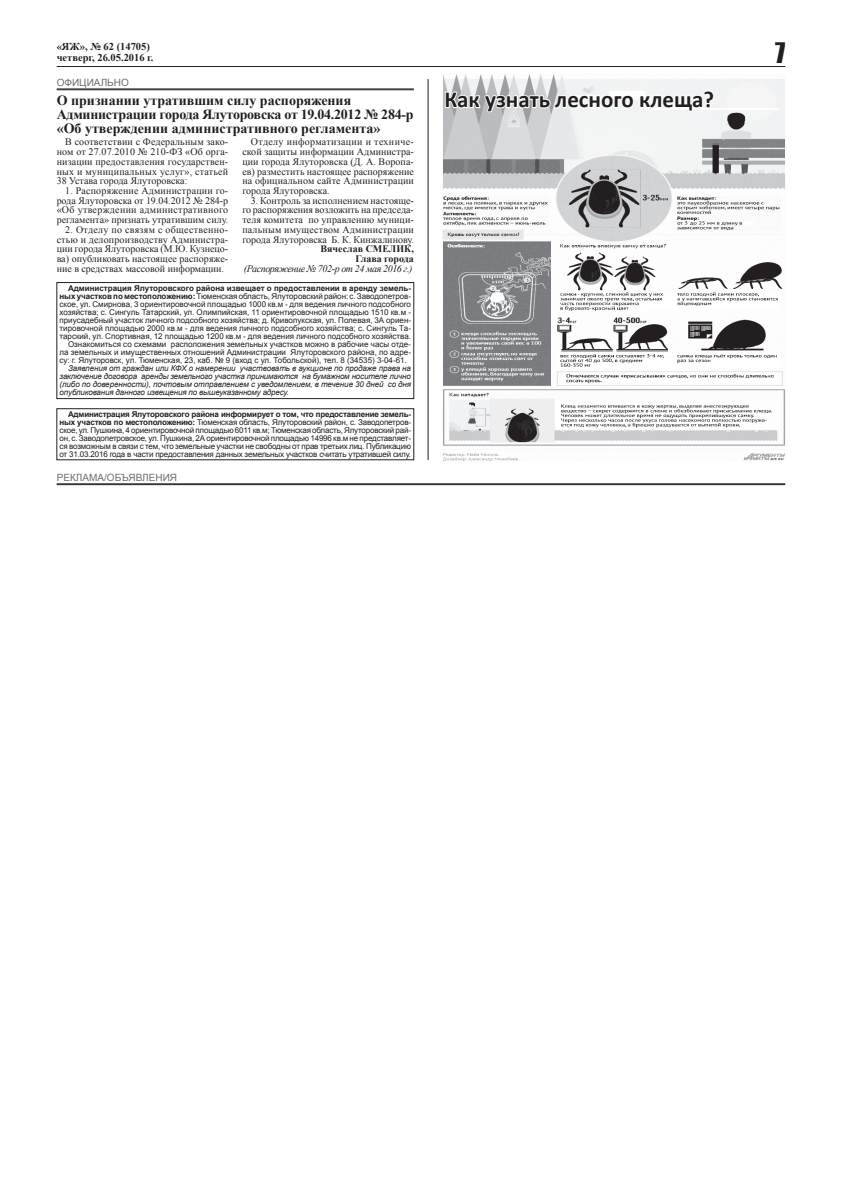
<style>
.page{position:relative;width:842px;height:1191px;background:#fff}
.page>*{position:absolute;margin:0;border:0;box-sizing:border-box;transform-origin:0 0}
.t1{font:26px "Impact";color:#231f20}
.t2{font:700 23px "Calibri";color:#231f20}
.t3{font:700 14px/14px "Times New Roman";color:#231f20}
.t4{font:700 10.5px/11px "Times New Roman";color:#231f20}
.t5{font:10px/9.7px "Times New Roman";color:#231f20;text-align:justify}
.t6{font:10px "Arial";color:#6c6d70}
.t7{font:8px/8px "Arial";color:#231f20;text-align:justify}
.t8{font:italic 8px "Arial";letter-spacing:-.02em;color:#231f20}
.t9{font:700 8px "Arial";color:#231f20}
.s1{font-weight:700}
.s2{font-style:italic}
</style>
<div class="page">
<img style="left:442px;top:74px;width:343px;height:387px">
<hr style="left:57px;top:66px;width:728px;height:1px;background:#231f20">
<hr style="left:57px;top:89px;width:357px;height:1px;background:#231f20">
<hr style="left:57px;top:90px;width:357px;height:1px;background:#231f20">
<hr style="left:57px;top:483px;width:728px;height:1px;background:#231f20">
<hr style="left:57px;top:484px;width:728px;height:1px;background:#231f20">
<div style="left:57px;top:408px;width:357px;height:52px;border:1px solid #231f20"></div>
<div style="left:57px;top:282px;width:357px;height:117px;border:1px solid #231f20"></div>
<hr style="left:428px;top:79px;width:1px;height:381px;background:#231f20">
<svg style="left:444px;top:81px;width:272px;height:127px"></svg>
<p class="t4" style="left:57px;top:40px;width:98px">«ЯЖ», № 62 (14705) четверг, 26.05.2016 г.</p>
<p class="t1" style="left:775px;top:33px;width:12px">7</p>
<p class="t6" style="left:57px;top:76px;width:74px">официально</p>
<p class="t3" style="left:57px;top:93px;width:358px">О признании утратившим силу распоряжения<br>Администрации города Ялуторовска от 19.04.2012 № 284-р «Об утверждении административного регламента»</p>
<p class="t5" style="left:242px;top:137px;width:173px;text-indent:8px">Отделу информатизации и техниче&shy;ской защиты информации Администра&shy;ции города Ялуторовска (Д. А. Воропа&shy;ев) разместить настоящее распоряжение на официальном сайте Администрации города Ялуторовска.</p>
<p class="t5" style="left:242px;top:195px;width:173px;text-align:right">3. Контроль за исполнением настояще&shy;го распоряжения возложить на председа&shy;теля комитета по управлению муници&shy;пальным имуществом Администрации города Ялуторовска Б. К. Кинжалинову.<br><span class="s1">Вячеслав Смелик,<br>Глава города<br></span><span class="s2">(Распоряжение № 702-р от 24 мая 2016 г.)</span></p>
<p class="t5" style="left:57px;top:137px;width:173px;text-indent:9px">В соответствии с Федеральным зако&shy;ном от 27.07.2010 № 210-ФЗ «Об орга&shy;низации предоставления государствен&shy;ных и муниципальных услуг», статьей 38 Устава города Ялуторовска:</p>
<p class="t5" style="left:57px;top:186px;width:173px;text-indent:9px">1. Распоряжение Администрации го&shy;рода Ялуторовска от 19.04.2012 № 284-р «Об утверждении административного регламента» признать утратившим силу.</p>
<p class="t5" style="left:57px;top:224px;width:173px;text-indent:9px">2. Отделу по связям с общественно&shy;стью и делопроизводству Администра&shy;ции города Ялуторовска (М.Ю. Кузнецо&shy;ва) опубликовать настоящее распоряже&shy;ние в средствах массовой информации.</p>
<p class="t9" style="left:68px;top:283px;width:345px">Администрация Ялуторовского района извещает о предоставлении в аренду земель-</p>
<p class="t7" style="left:60px;top:293px;width:353px"><span class="s1">ных участков по местоположению:</span> Тюменская область, Ялуторовский район: с. Заводопетров-</p>
<p class="t7" style="left:60px;top:301px;width:353px">ское, ул. Смирнова, 3 ориентировочной площадью 1000 кв.м - для ведения личного подсобного</p>
<p class="t7" style="left:60px;top:309px;width:353px">хозяйства; с. Сингуль Татарский, ул. Олимпийская, 11 ориентировочной площадью 1510 кв.м -</p>
<p class="t7" style="left:60px;top:317px;width:353px">приусадебный участок личного подсобного хозяйства; д. Криволукская, ул. Полевая, 3А ориен-</p>
<p class="t7" style="left:60px;top:325px;width:353px">тировочной площадью 2000 кв.м - для ведения личного подсобного хозяйства; с. Сингуль Та-</p>
<p class="t7" style="left:60px;top:333px;width:353px">тарский, ул. Спортивная, 12 площадью 1200 кв.м - для ведения личного подсобного хозяйства.</p>
<p class="t7" style="left:68px;top:341px;width:344px">Ознакомиться со схемами расположения земельных участков можно в рабочие часы отде-</p>
<p class="t7" style="left:60px;top:349px;width:353px">ла земельных и имущественных отношений Администрации Ялуторовского района, по адре-</p>
<p class="t7" style="left:60px;top:357px;width:349px">су: г. Ялуторовск, ул. Тюменская, 23, каб. № 9 (вход с ул. Тобольской), тел. 8 (34535) 3-04-61.</p>
<p class="t8" style="left:68px;top:363px;width:344px">Заявления от граждан или КФХ о намерении участвовать в аукционе по продаже права на</p>
<p class="t8" style="left:60px;top:371px;width:353px">заключение договора аренды земельного участка принимаются на бумажном носителе лично</p>
<p class="t8" style="left:60px;top:379px;width:353px">(либо по доверенности), почтовым отправлением с уведомлением, в течение 30 дней со дня</p>
<p class="t8" style="left:60px;top:387px;width:231px">опубликования данного извещения по вышеуказанному адресу.</p>
<p class="t7" style="left:60px;top:410px;width:353px;text-indent:9px"><span class="s1">Администрация Ялуторовского района информирует о том, что предоставление земель&shy;ных участков по местоположению:</span> Тюменская область, Ялуторовский район, с. Заводопетров&shy;ское, ул. Пушкина, 4 ориентировочной площадью 6011 кв.м; Тюменская область, Ялуторовский рай&shy;он, с. Заводопетровское, ул. Пушкина, 2А ориентировочной площадью 14996 кв.м не представляет&shy;ся возможным в связи с тем, что земельные участки не свободны от прав третьих лиц. Публикацию от 31.03.2016 года в части предоставления данных земельных участков считать утратившей силу.</p>
<p class="t6" style="left:57px;top:471px;width:122px">реклама/объявления</p>
<p class="t2" style="left:444px;top:85px;width:271px">Как узнать лесного клеща?</p>
</div>
